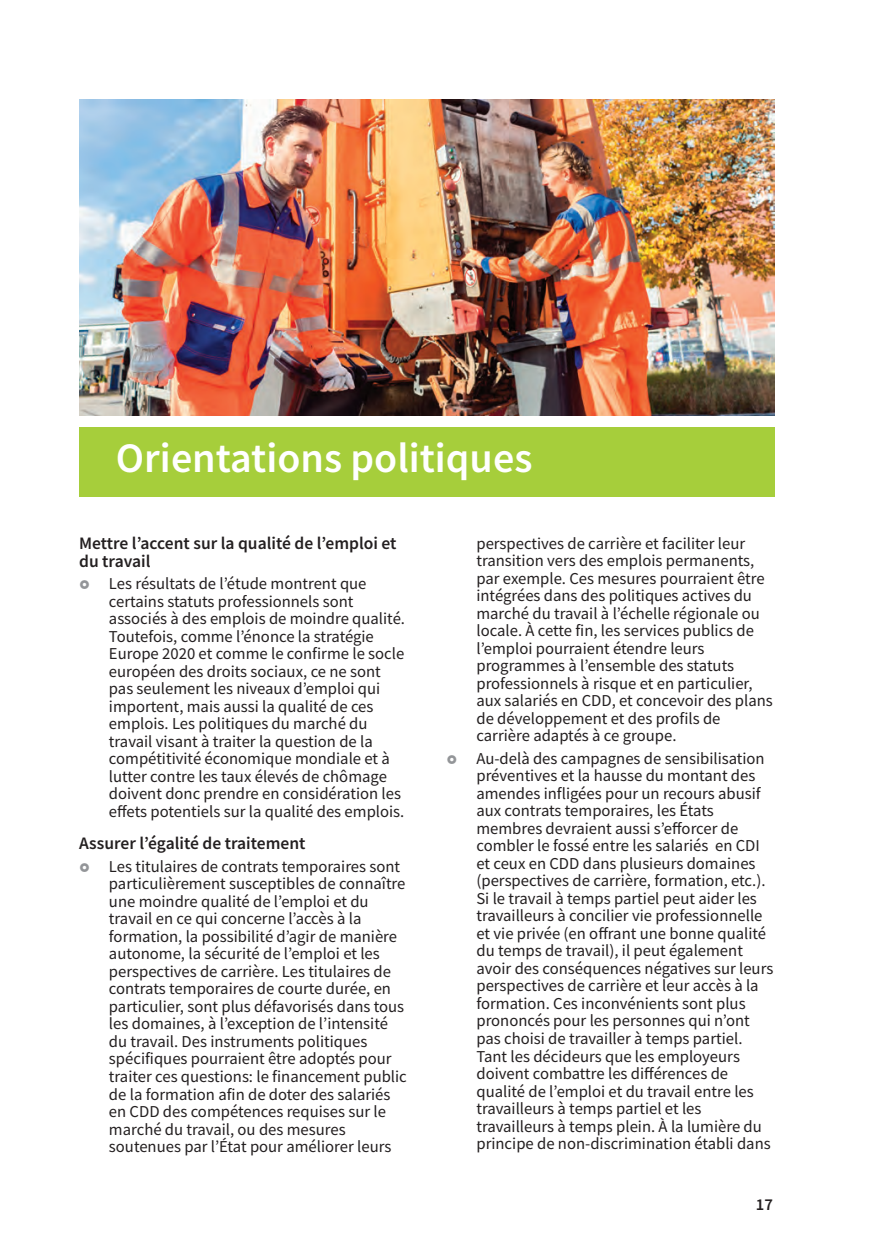
<style>
.page{position:relative;width:874px;height:1241px;background:#fff}
.page>*{position:absolute;margin:0;border:0;box-sizing:border-box;transform-origin:0 0}
.t1{font:600 42px "Source Sans Pro";color:#fff}
.t2{font:600 17.5px/17.5px "Source Sans Pro";color:#231f20}
.t3{font:16.62px/17.5px "Source Sans Pro";color:#231f20}
.t4{font:600 16.62px "Source Sans Pro";color:#231f20}
</style>
<div class="page">
<img style="left:79px;top:99px;width:695px;height:317px">
<div style="left:79px;top:427px;width:695px;height:69px;background:#a6ce3b"></div>
<h1 class="t1" style="left:116px;top:430px;width:418px">Orientations politiques</h1>
<p class="t2" style="left:79px;top:534px;width:319px">Mettre l’accent sur la qualité de l’emploi et du travail</p>
<p class="t3" style="left:109px;top:574px;width:297px">Les résultats de l’étude montrent que certains statuts professionnels sont associés à des emplois de moindre qualité.<br>Toutefois, comme l’énonce la stratégie Europe 2020 et comme le confirme le socle européen des droits sociaux, ce ne sont pas seulement les niveaux d’emploi qui importent, mais aussi la qualité de ces emplois. Les politiques du marché du travail visant à traiter la question de la compétitivité économique mondiale et à lutter contre les taux élevés de chômage doivent donc prendre en considération les effets potentiels sur la qualité des emplois.</p>
<p class="t2" style="left:79px;top:834px;width:228px">Assurer l’égalité de traitement</p>
<p class="t3" style="left:109px;top:857px;width:299px">Les titulaires de contrats temporaires sont particulièrement susceptibles de connaître une moindre qualité de l’emploi et du travail en ce qui concerne l’accès à la formation, la possibilité d’agir de manière autonome, la sécurité de l’emploi et les perspectives de carrière. Les titulaires de contrats temporaires de courte durée, en particulier, sont plus défavorisés dans tous les domaines, à l’exception de l’intensité du travail. Des instruments politiques spécifiques pourraient être adoptés pour traiter ces questions: le financement public de la formation afin de doter des salariés en CDD des compétences requises sur le marché du travail, ou des mesures soutenues par l’État pour améliorer leurs</p>
<p class="t3" style="left:476px;top:534px;width:298px">perspectives de carrière et faciliter leur transition vers des emplois permanents, par exemple. Ces mesures pourraient être intégrées dans des politiques actives du marché du travail à l’échelle régionale ou locale. À cette fin, les services publics de l’emploi pourraient étendre leurs programmes à l’ensemble des statuts professionnels à risque et en particulier, aux salariés en CDD, et concevoir des plans de développement et des profils de carrière adaptés à ce groupe.</p>
<p class="t3" style="left:476px;top:749px;width:298px">Au-delà des campagnes de sensibilisation préventives et la hausse du montant des amendes infligées pour un recours abusif aux contrats temporaires, les États membres devraient aussi s’efforcer de combler le fossé entre les salariés en CDI et ceux en CDD dans plusieurs domaines (perspectives de carrière, formation, etc.).<br>Si le travail à temps partiel peut aider les travailleurs à concilier vie professionnelle et vie privée (en offrant une bonne qualité du temps de travail), il peut également avoir des conséquences négatives sur leurs perspectives de carrière et leur accès à la formation. Ces inconvénients sont plus prononcés pour les personnes qui n’ont pas choisi de travailler à temps partiel.<br>Tant les décideurs que les employeurs doivent combattre les différences de qualité de l’emploi et du travail entre les travailleurs à temps partiel et les travailleurs à temps plein. À la lumière du principe de non-discrimination établi dans</p>
<p class="t4" style="left:755px;top:1193px;width:19px">17</p>
</div>
